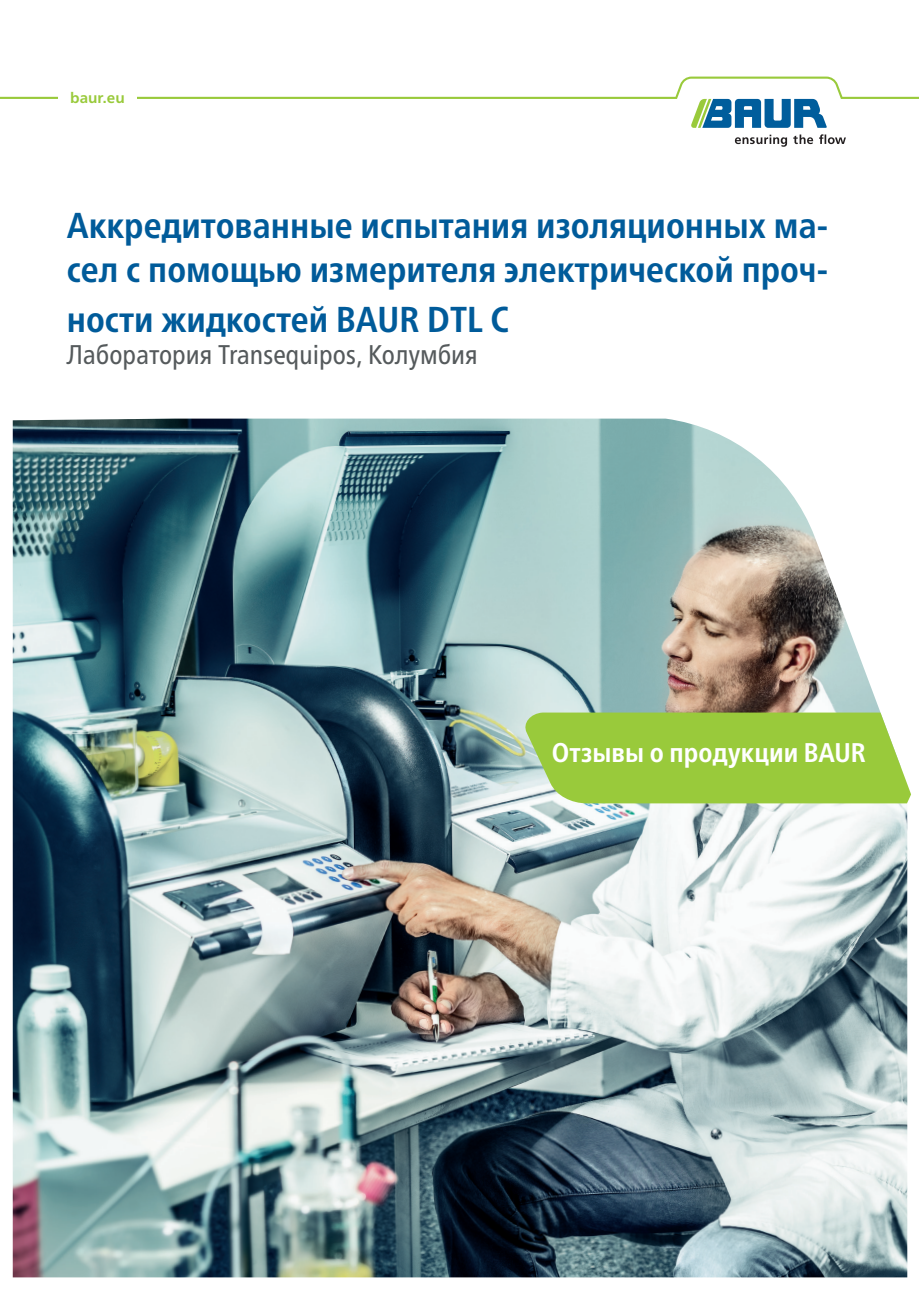
<style>
.page{position:relative;width:919px;height:1289px;background:#fff}
.page>*{position:absolute;margin:0;border:0;box-sizing:border-box;transform-origin:0 0}
.t1{font:700 condensed 36px/43.2px "Frutiger Neue LTW1 G";color:#005b9a}
.t2{font:condensed 27px "Frutiger Neue LTW1 G";color:#555a5c}
.t3{font:700 condensed 27px "Frutiger Neue LTW1 G";color:#fff}
.t4{font:700 15px "Frutiger Neue LTW1 G";letter-spacing:.005em;color:#99ca3b}
</style>
<div class="page">
<svg style="left:734px;top:135px;width:53px;height:12px"></svg>
<svg style="left:793px;top:134px;width:52px;height:10px"></svg>
<svg style="left:0;top:77px;width:918px;height:51px"></svg>
<div style="left:58px;top:91px;width:78px;height:21px;background:#fff"></div>
<img style="left:13px;top:418px;width:894px;height:859px">
<svg style="left:522px;top:712px;width:389px;height:91px;background:#9fcc4a"></svg>
<p class="t4" style="left:70px;top:87px;width:56px">baur.eu</p>
<p class="t1" style="left:67px;top:201px;width:762px">Аккредитованные испытания изоляционных ма&shy;сел с помощью измерителя электрической проч-</p>
<p class="t1" style="left:67px;top:295px;width:444px">ности жидкостей BAUR DTL C</p>
<p class="t2" style="left:67px;top:335px;width:412px">Лаборатория Transequipos, Колумбия</p>
<p class="t3" style="left:551px;top:732px;width:316px">Отзывы о продукции BAUR</p>
</div>
